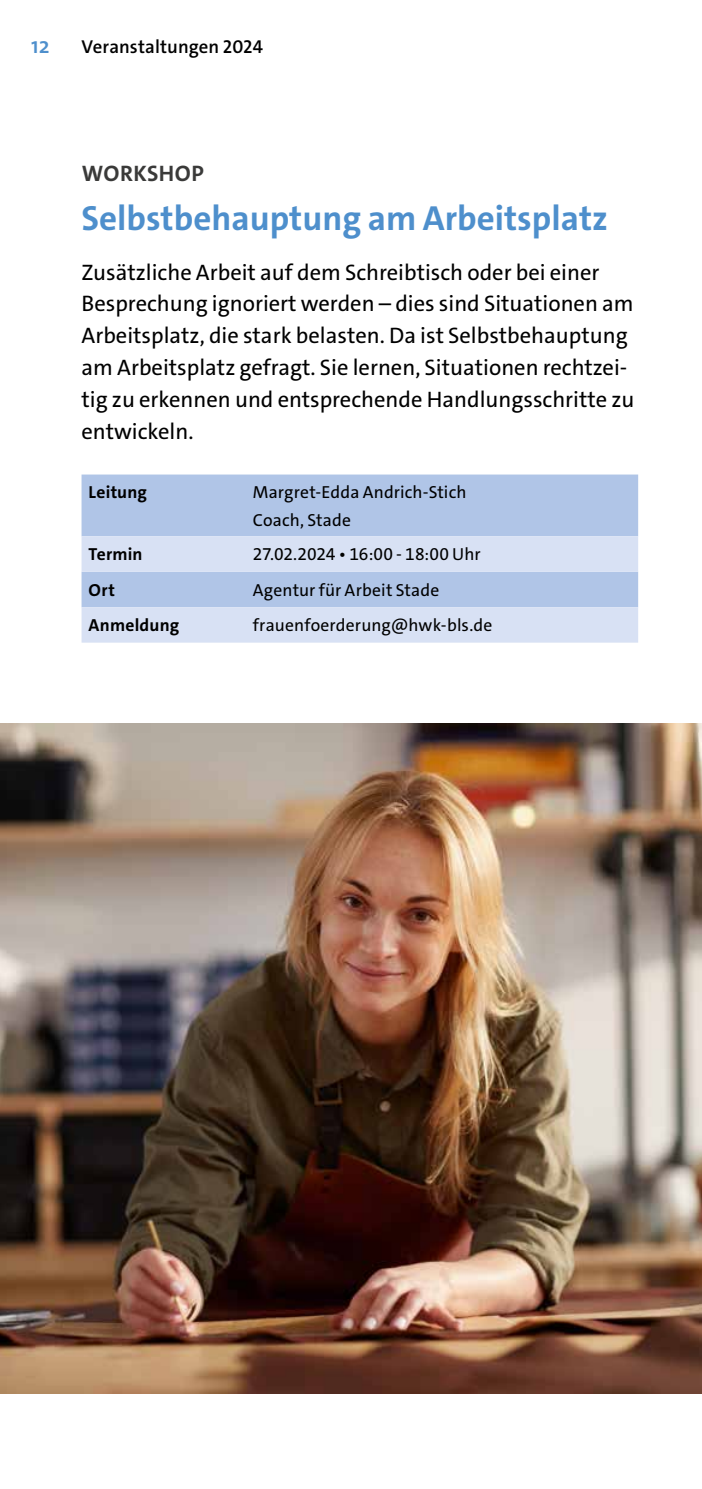
<style>
.page{position:relative;width:702px;height:1489px;background:#fff}
.page>*{position:absolute;margin:0;border:0;box-sizing:border-box;transform-origin:0 0}
.t1{font:700 35px "The Sans C4 s";color:#4e8fcc}
.t2{font:22.5px/32px "The Sans C4 s";color:#000}
.t3{font:700 22.5px "The Sans C4 s";letter-spacing:.025em;color:#3a3a39}
.t4{font:600 22.5px "The Sans C4 s";color:#4e8fcc}
.t5{font:600 18.75px "The Sans C4 s";color:#000}
.t6{font:17.5px/27.5px "The Sans C4 s";letter-spacing:.01em;color:#000}
.t7{font:700 17.5px "The Sans C4 s";letter-spacing:.01em;color:#000}
</style>
<div class="page">
<div style="left:81px;top:474px;width:557px;height:62px;background:#b0c5e7"></div>
<svg style="left:81px;top:536px;width:557px;height:106px;background:#cad7ef"></svg>
<img style="left:0;top:723px;width:702px;height:670px">
<p class="t4" style="left:31px;top:31px;width:20px">12</p>
<p class="t5" style="left:81px;top:35px;width:183px">Veranstaltungen 2024</p>
<p class="t3" style="left:82px;top:159px;width:124px">WORKSHOP</p>
<h1 class="t1" style="left:81px;top:195px;width:528px">Selbstbehauptung am Arbeitsplatz</h1>
<p class="t2" style="left:81px;top:256px;width:554px">Zusätzliche Arbeit auf dem Schreibtisch oder bei einer Besprechung ignoriert werden – dies sind Situationen am Arbeitsplatz, die stark belasten. Da ist Selbstbehauptung am Arbeitsplatz gefragt. Sie lernen, Situationen rechtzei&shy;tig zu erkennen und entsprechende Handlungsschritte zu entwickeln.</p>
<p class="t7" style="left:89px;top:481px;width:60px">Leitung</p>
<p class="t6" style="left:253px;top:478px;width:215px">Margret-Edda Andrich-Stich<br>Coach, Stade</p>
<p class="t7" style="left:89px;top:543px;width:55px">Termin</p>
<p class="t6" style="left:253px;top:541px;width:229px">27.02.2024 • 16:00 - 18:00 Uhr</p>
<p class="t7" style="left:89px;top:578px;width:28px">Ort</p>
<p class="t6" style="left:253px;top:576px;width:188px">Agentur für Arbeit Stade</p>
<p class="t7" style="left:89px;top:613px;width:92px">Anmeldung</p>
<p class="t6" style="left:253px;top:611px;width:241px">frauenfoerderung@hwk-bls.de</p>
</div>
